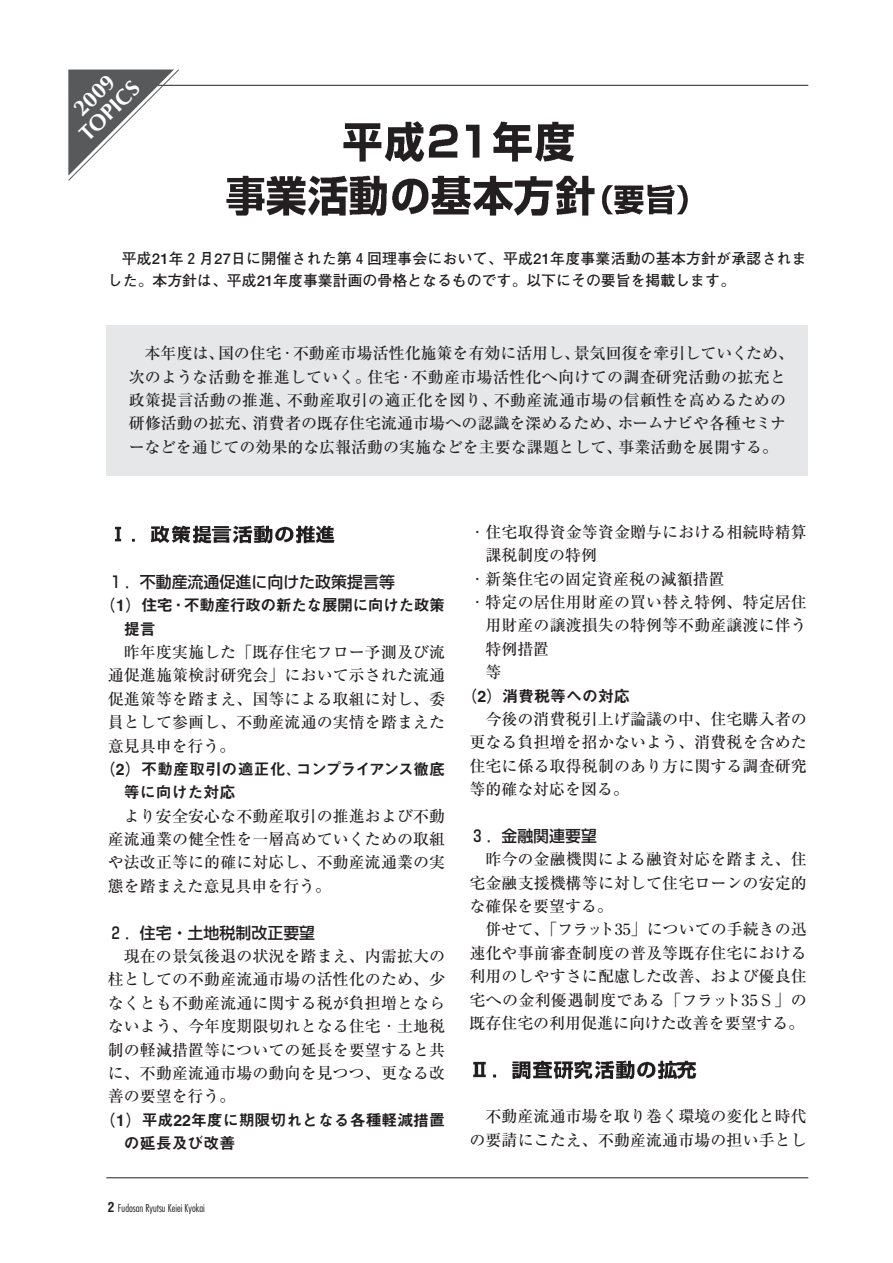
<style>
.page{position:relative;width:893px;height:1263px;background:#fff}
.page>*{position:absolute;margin:0;border:0;box-sizing:border-box;transform-origin:0 0}
.t1{font:700 21.9px/21.9px "Optima";color:#fff;text-align:center}
.t2{font:500 15.9px/23.4px "Ryumin";letter-spacing:.005em;color:#231f20;text-align:justify}
.t3{font:15.9px/23.4px "Midashi Go MB31";letter-spacing:-.005em;color:#231f20}
.t4{font:500 15.9px "Shin Go";color:#231f20}
.t5{font:15.9px/23.4px "Midashi Go MB31";letter-spacing:-.04em;color:#231f20}
.t6{font:700 14.85px/21.3px "Futo Go B101";letter-spacing:.015em;color:#231f20}
.t7{font:300 condensed 10.65px "Futura";color:#231f20}
.s1{font-family:"Helvetica";font-weight:700;font-size:13.5px}
</style>
<div class="page">
<div style="left:106px;top:325px;width:702px;height:151px;background:#e6e7e8"></div>
<hr style="left:106px;top:1178px;width:702px;height:1px;background:#231f20">
<hr style="left:106px;top:85px;width:702px;height:1px;background:#231f20">
<svg style="left:68px;top:69px;width:111px;height:112px"></svg>
<img style="left:343px;top:123px;width:39px;height:39px">
<img style="left:384px;top:121px;width:41px;height:41px">
<img style="left:428px;top:124px;width:30px;height:34px">
<img style="left:465px;top:121px;width:67px;height:41px">
<img style="left:535px;top:121px;width:39px;height:41px">
<img style="left:226px;top:175px;width:80px;height:41px">
<img style="left:308px;top:175px;width:281px;height:41px">
<img style="left:584px;top:183px;width:29px;height:33px">
<img style="left:614px;top:185px;width:30px;height:30px">
<img style="left:647px;top:184px;width:28px;height:31px">
<img style="left:676px;top:185px;width:12px;height:30px">
<img style="left:114px;top:526px;width:8px;height:16px">
<img style="left:131px;top:538px;width:4px;height:4px">
<img style="left:150px;top:525px;width:20px;height:18px">
<img style="left:172px;top:525px;width:18px;height:19px">
<img style="left:193px;top:525px;width:19px;height:19px">
<img style="left:212px;top:526px;width:20px;height:17px">
<img style="left:232px;top:525px;width:41px;height:19px">
<img style="left:275px;top:525px;width:40px;height:19px">
<img style="left:316px;top:525px;width:19px;height:18px">
<img style="left:473px;top:1061px;width:13px;height:17px">
<img style="left:493px;top:1061px;width:38px;height:18px">
<img style="left:532px;top:1060px;width:41px;height:19px">
<img style="left:573px;top:1060px;width:20px;height:19px">
<img style="left:594px;top:1060px;width:21px;height:19px">
<img style="left:615px;top:1060px;width:20px;height:19px">
<img style="left:637px;top:1061px;width:19px;height:18px">
<img style="left:658px;top:1060px;width:18px;height:19px">
<img style="left:676px;top:1060px;width:21px;height:19px">
<h1 class="t1" style="left:61px;top:115px;width:76px;rotate:-45deg">2009<br>TOPICS</h1>
<p class="t6" style="left:108px;top:250px;width:700px;text-indent:14px">平成21年２月27日に開催された第４回理事会において、平成21年度事業活動の基本方針が承認されました。本方針は、平成21年度事業計画の骨格となるものです。以下にその要旨を掲載します。</p>
<p class="t2" style="left:129px;top:344px;width:666px;text-align:left;text-indent:16px">本年度は、国の住宅・不動産市場活性化施策を有効に活用し、景気回復を牽引していくため、次のような活動を推進していく。住宅・不動産市場活性化へ向けての調査研究活動の拡充と政策提言活動の推進、不動産取引の適正化を図り、不動産流通市場の信頼性を高めるための研修活動の拡充、消費者の既存住宅流通市場への認識を深めるため、ホームナビや各種セミナーなどを通じての効果的な広報活動の実施などを主要な課題として、事業活動を展開する。</p>
<p class="t4" style="left:108px;top:576px;width:289px">１．不動産流通促進に向けた政策提言等</p>
<p class="t5" style="left:124px;top:596px;width:323px;text-indent:-24px">（1）住宅・不動産行政の新たな展開に向けた政策提言</p>
<p class="t2" style="left:108px;top:643px;width:339px;text-indent:16px">昨年度実施した「既存住宅フロー予測及び流通促進施策検討研究会」において示された流通促進策等を踏まえ、国等による取組に対し、委員として参画し、不動産流通の実情を踏まえた意見具申を行う。</p>
<p class="t3" style="left:124px;top:759px;width:323px;text-indent:-24px">（2）不動産取引の適正化、コンプライアンス徹底等に向けた対応</p>
<p class="t2" style="left:108px;top:806px;width:339px;text-indent:16px">より安全安心な不動産取引の推進および不動産流通業の健全性を一層高めていくための取組や法改正等に的確に対応し、不動産流通業の実態を踏まえた意見具申を行う。</p>
<p class="t4" style="left:108px;top:927px;width:209px">２．住宅・土地税制改正要望</p>
<p class="t2" style="left:108px;top:947px;width:339px;text-indent:16px">現在の景気後退の状況を踏まえ、内需拡大の柱としての不動産流通市場の活性化のため、少なくとも不動産流通に関する税が負担増とならないよう、今年度期限切れとなる住宅・土地税制の軽減措置等についての延長を要望すると共に、不動産流通市場の動向を見つつ、更なる改善の要望を行う。</p>
<p class="t3" style="left:124px;top:1110px;width:323px;text-indent:-24px">（1）平成22年度に期限切れとなる各種軽減措置の延長及び改善</p>
<p class="t7" style="left:108px;top:1204px;width:99px"><span class="s1">2</span> Fudosan Ryutsu Keiei Kyokai</p>
<p class="t2" style="left:469px;top:522px;width:339px">・住宅取得資金等資金贈与における相続時精算</p>
<p class="t2" style="left:485px;top:546px;width:113px">課税制度の特例</p>
<p class="t2" style="left:469px;top:569px;width:257px">・新築住宅の固定資産税の減額措置</p>
<p class="t2" style="left:469px;top:593px;width:339px">・特定の居住用財産の買い替え特例、特定居住</p>
<p class="t2" style="left:485px;top:616px;width:323px">用財産の譲渡損失の特例等不動産譲渡に伴う</p>
<p class="t2" style="left:485px;top:639px;width:97px">特例措置　　</p>
<p class="t2" style="left:485px;top:663px;width:17px">等</p>
<p class="t3" style="left:461px;top:686px;width:170px">（2）消費税等への対応</p>
<p class="t2" style="left:469px;top:710px;width:339px;text-indent:16px">今後の消費税引上げ論議の中、住宅購入者の更なる負担増を招かないよう、消費税を含めた住宅に係る取得税制のあり方に関する調査研究等的確な対応を図る。</p>
<p class="t4" style="left:469px;top:830px;width:129px">３．金融関連要望</p>
<p class="t2" style="left:469px;top:850px;width:339px;text-indent:16px">昨今の金融機関による融資対応を踏まえ、住宅金融支援機構等に対して住宅ローンの安定的な確保を要望する。</p>
<p class="t2" style="left:469px;top:920px;width:339px;text-indent:16px">併せて、「フラット35」についての手続きの迅速化や事前審査制度の普及等既存住宅における利用のしやすさに配慮した改善、および優良住宅への金利優遇制度である「フラット35Ｓ」の既存住宅の利用促進に向けた改善を要望する。</p>
<p class="t2" style="left:469px;top:1107px;width:339px;text-align:right">不動産流通市場を取り巻く環境の変化と時代の要請にこたえ、不動産流通市場の担い手とし</p>
</div>
